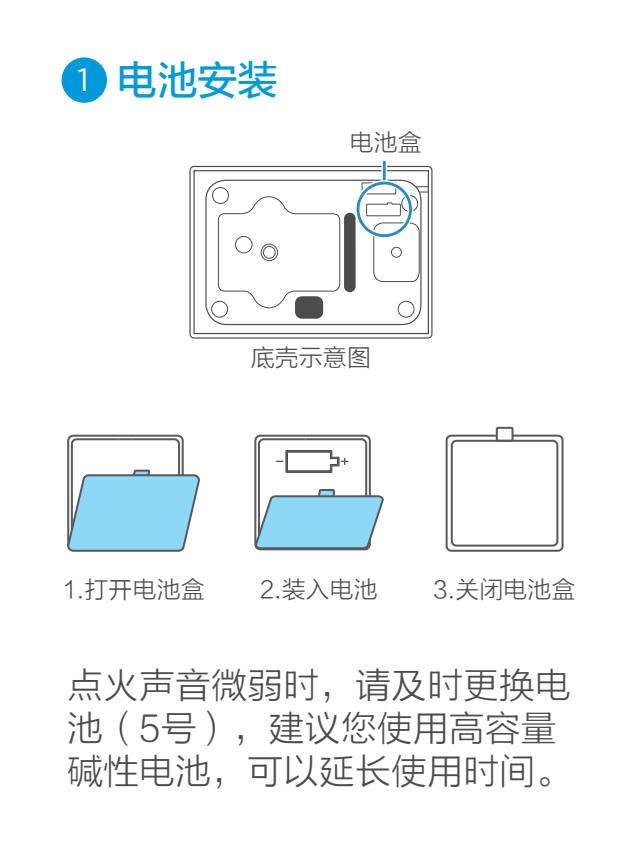
<style>
.page{position:relative;width:627px;height:860px;background:#fff}
.page>*{position:absolute;margin:0;border:0;box-sizing:border-box;transform-origin:0 0}
.t1{font:40px "FZLTZHUNHK GBK1 0";color:#0099da}
.t2{font:36px/43.2px "FZLTXHK";color:#4b4c4d}
.t3{font:24px "FZLTXHK";color:#4b4c4d}
.s1{font-family:"Gotham";font-size:32px;color:#fff}
</style>
<div class="page">
<div style="left:62px;top:57px;width:45px;height:46px;background:#0099da;border-radius:50%"></div>
<div style="left:446px;top:434px;width:117px;height:117px;border:2px solid #57585a;border-radius:5px"></div>
<div style="left:496px;top:426px;width:17px;height:15px;border:2px solid #57585a"></div>
<div style="left:451px;top:439px;width:107px;height:107px;border:2px solid #57585a;border-radius:5px"></div>
<div style="left:71px;top:438px;width:109px;height:108px;border:2px solid #57585a;border-radius:5px"></div>
<svg style="left:118px;top:438px;width:15px;height:2px"></svg>
<div style="left:67px;top:434px;width:117px;height:116px;border:2px solid #57585a;border-radius:5px"></div>
<svg style="left:68px;top:457px;width:131px;height:95px"></svg>
<svg style="left:205px;top:179px;width:217px;height:146px"></svg>
<svg style="left:217px;top:196px;width:123px;height:112px"></svg>
<div style="left:212px;top:187px;width:17px;height:17px;border:1px solid #4b4c4d;border-radius:50%"></div>
<div style="left:401px;top:195px;width:17px;height:17px;border:1px solid #4b4c4d;border-radius:50%"></div>
<div style="left:398px;top:301px;width:16px;height:16px;border:1px solid #4b4c4d;border-radius:50%"></div>
<div style="left:211px;top:301px;width:17px;height:16px;border:1px solid #4b4c4d;border-radius:50%"></div>
<svg style="left:373px;top:222px;width:47px;height:60px"></svg>
<div style="left:391px;top:247px;width:11px;height:10px;border:1px solid #4b4c4d;border-radius:50%"></div>
<div style="left:261px;top:244px;width:17px;height:17px;border:1px solid #4b4c4d;border-radius:50%"></div>
<div style="left:235px;top:236px;width:17px;height:17px;border:1px solid #4b4c4d;border-radius:50%"></div>
<div style="left:263px;top:246px;width:13px;height:12px;border:1px solid #4b4c4d;border-radius:50%"></div>
<div style="left:344px;top:213px;width:12px;height:79px;background:#4b4c4d;border-radius:6px"></div>
<div style="left:295px;top:296px;width:28px;height:22px;background:#4b4c4d;border-radius:7px"></div>
<div style="left:193px;top:170px;width:236px;height:164px;border:1px solid #4b4c4d"></div>
<svg style="left:366px;top:202px;width:35px;height:14px"></svg>
<svg style="left:416px;top:186px;width:12px;height:7px"></svg>
<div style="left:189px;top:166px;width:243px;height:172px;border:1px solid #4b4c4d;border-radius:4px"></div>
<div style="left:381px;top:161px;width:6px;height:22px;background:#e0eef7"></div>
<hr style="left:383px;top:161px;width:3px;height:22px;background:#278bc7">
<div style="left:355px;top:180px;width:58px;height:58px;border:6px solid #fff;border-radius:50%"></div>
<div style="left:357px;top:181px;width:55px;height:56px;border:3px solid #278bc7;border-radius:50%"></div>
<div style="left:258px;top:438px;width:109px;height:108px;border:2px solid #57585a;border-radius:5px"></div>
<svg style="left:305px;top:438px;width:15px;height:2px"></svg>
<div style="left:254px;top:434px;width:117px;height:116px;border:2px solid #57585a;border-radius:5px"></div>
<svg style="left:255px;top:449px;width:128px;height:101px"></svg>
<p class="t1" style="left:67px;top:59px;width:212px"><span class="s1">11</span> 电池安装</p>
<p class="t3" style="left:350px;top:129px;width:73px">电池盒</p>
<p class="t3" style="left:251px;top:345px;width:121px">底壳示意图</p>
<p class="t3" style="left:63px;top:576px;width:144px">1.打开电池盒</p>
<p class="t3" style="left:260px;top:576px;width:119px">2.装入电池</p>
<p class="t3" style="left:434px;top:576px;width:143px">3.关闭电池盒</p>
<p class="t2" style="left:67px;top:664px;width:506px">点火声音微弱时，请及时更换电池（5号），建议您使用高容量碱性电池，可以延长使用时间。</p>
</div>
